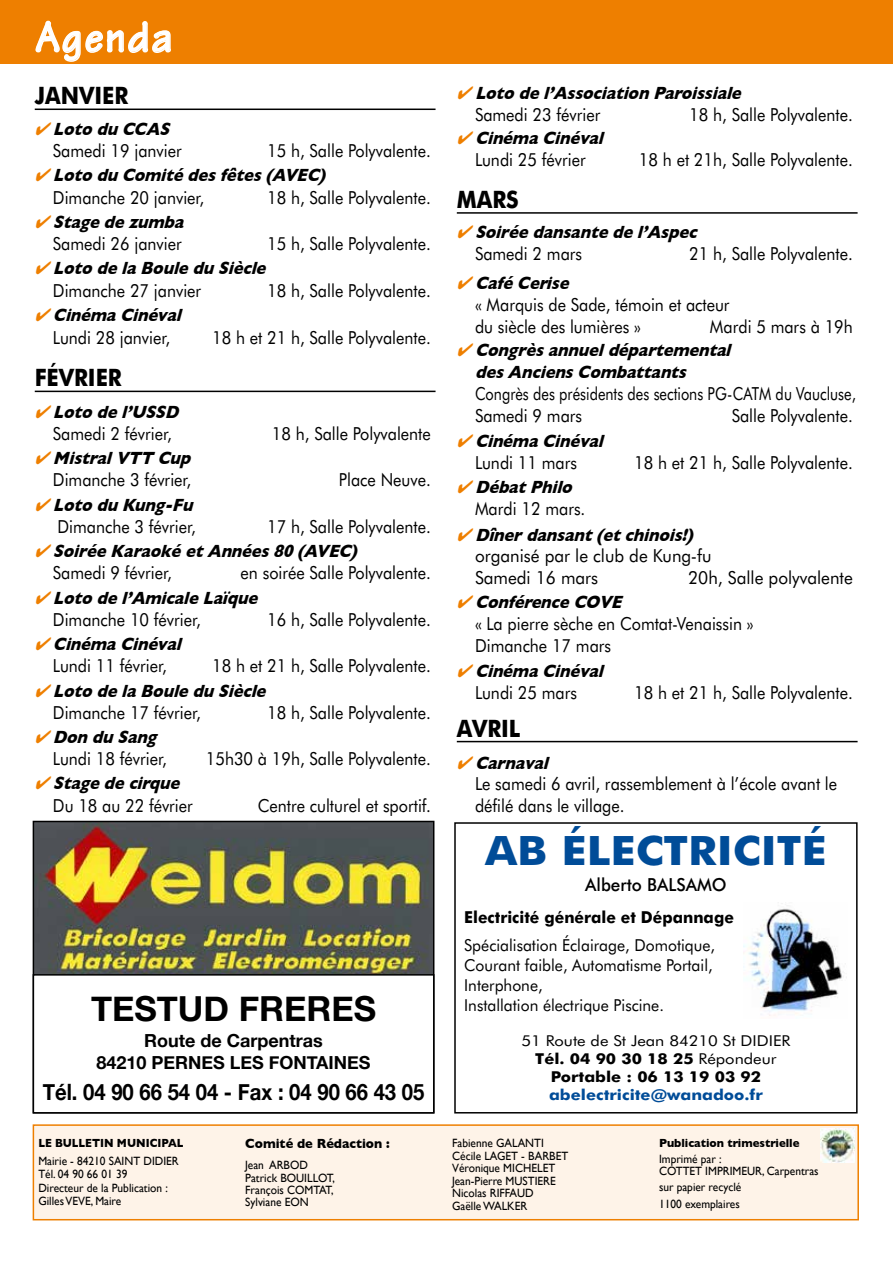
<style>
.page{position:relative;width:893px;height:1263px;background:#fff}
.page>*{position:absolute;margin:0;border:0;box-sizing:border-box;transform-origin:0 0}
.t1{font:700 45px "Tekton";letter-spacing:.05em;color:#fff;scale:.9 1}
.t2{font:700 40.5px "Futura BT";color:#004c98;scale:1.1 1}
.t3{font:700 34.5px "Helvetica Neue";color:#000}
.t4{font:700 24px "Futura BT";color:#000;scale:.9 1}
.t5{font:700 22.5px "Helvetica Neue";color:#000;scale:.9 1}
.t6{font:18px/21.8px "Futura BT";color:#000;scale:.9 1}
.t7{font:italic 700 18px/21.8px "Gill Sans";color:#000;scale:.9 1}
.t8{font:18px/21.8px "Futura BT";color:#000;scale:.81 1}
.t9{font:18px/21.8px "Futura BT";color:#000;scale:.95 1}
.t10{font:700 18px/21.6px "Helvetica Neue";color:#000;text-align:center}
.t11{font:500 18px "Futura BT";color:#000;scale:.95 1}
.t12{font:16.5px/19.8px "Futura BT";color:#000;scale:.95 1}
.t13{font:700 16.5px "Futura BT";color:#000;scale:.95 1}
.t14{font:15px/18px "Futura BT";color:#000;text-align:center;scale:1.1 1}
.t15{font:700 15px "Futura BT";color:#004c98;scale:1.1 1}
.t16{font:700 13.5px "Gill Sans";color:#000;scale:.95 1}
.t17{font:12px/12.6px "Gill Sans";color:#000;scale:.95 1}
.t18{font:700 12px "Gill Sans";color:#000;scale:.95 1}
.t19{font:700 12px "Gill Sans";color:#000;scale:.88 1}
.s1{color:#ee7f00}
.s2{font-weight:700}
</style>
<div class="page">
<div style="left:0;top:0;width:893px;height:64px;background:#ee7f00"></div>
<svg style="left:35px;top:20px;width:137px;height:43px;background:#f1962f"></svg>
<div style="left:33px;top:1125px;width:825px;height:95px;background:#fef3e8"></div>
<div style="left:33px;top:1124px;width:826px;height:96px;border:2px solid #ee7f00"></div>
<img style="left:820px;top:1129px;width:34px;height:34px">
<div style="left:454px;top:822px;width:404px;height:291px;border:2px solid #000"></div>
<img style="left:744px;top:905px;width:98px;height:111px">
<img style="left:36px;top:824px;width:395px;height:150px">
<div style="left:33px;top:974px;width:401px;height:139px;border:2px solid #000"></div>
<hr style="left:35px;top:109px;width:401px;height:1px;background:#000">
<hr style="left:35px;top:391px;width:401px;height:1px;background:#000">
<hr style="left:457px;top:212px;width:401px;height:2px;background:#000">
<hr style="left:457px;top:741px;width:401px;height:1px;background:#000">
<h1 class="t1" style="left:35px;top:9px;width:155px">Agenda</h1>
<h3 class="t4" style="left:35px;top:81px;width:105px">JANVIER</h3>
<p class="t7" style="left:35px;top:118px;width:157px"><span class="s1">✔</span> LotoduCCAS</p>
<p class="t6" style="left:53px;top:140px;width:145px">Samedi 19 janvier</p>
<p class="t6" style="left:267px;top:140px;width:183px">15 h, Salle Polyvalente.</p>
<p class="t7" style="left:35px;top:164px;width:324px"><span class="s1">✔</span> LotoduComitédesfêtes(AVEC)</p>
<p class="t6" style="left:53px;top:186px;width:170px">Dimanche 20 janvier,</p>
<p class="t6" style="left:267px;top:186px;width:183px">18 h, Salle Polyvalente.</p>
<p class="t7" style="left:35px;top:211px;width:173px"><span class="s1">✔</span> Stagedezumba</p>
<p class="t6" style="left:53px;top:233px;width:145px">Samedi 26 janvier</p>
<p class="t6" style="left:267px;top:233px;width:183px">15 h, Salle Polyvalente.</p>
<p class="t7" style="left:35px;top:257px;width:264px"><span class="s1">✔</span> LotodelaBouleduSiècle</p>
<p class="t6" style="left:53px;top:279px;width:166px">Dimanche 27 janvier</p>
<p class="t6" style="left:267px;top:279px;width:183px">18 h, Salle Polyvalente.</p>
<p class="t7" style="left:35px;top:304px;width:170px"><span class="s1">✔</span> CinémaCinéval</p>
<p class="t6" style="left:53px;top:326px;width:132px">Lundi 28 janvier,</p>
<p class="t6" style="left:212px;top:326px;width:244px">18 h et 21 h, Salle Polyvalente.</p>
<h3 class="t4" style="left:35px;top:363px;width:98px">FéVRIER</h3>
<p class="t7" style="left:35px;top:401px;width:167px"><span class="s1">✔</span> Lotodel’USsD</p>
<p class="t6" style="left:53px;top:422px;width:134px">Samedi 2 février,</p>
<p class="t6" style="left:272px;top:422px;width:178px">18 h, Salle Polyvalente</p>
<p class="t7" style="left:35px;top:447px;width:180px"><span class="s1">✔</span> MistralVTT Cup</p>
<p class="t6" style="left:53px;top:469px;width:155px">Dimanche 3 février,</p>
<p class="t6" style="left:339px;top:469px;width:104px">Place Neuve.</p>
<p class="t7" style="left:35px;top:493px;width:183px"><span class="s1">✔</span> LotoduKung-Fu</p>
<p class="t6" style="left:57px;top:515px;width:155px">Dimanche 3 février,</p>
<p class="t6" style="left:267px;top:515px;width:183px">17 h, Salle Polyvalente.</p>
<p class="t7" style="left:35px;top:540px;width:359px"><span class="s1">✔</span> SoiréeKaraokéetAnnées80(AVEC)</p>
<p class="t6" style="left:53px;top:562px;width:134px">Samedi 9 février,</p>
<p class="t6" style="left:241px;top:562px;width:213px">en soirée Salle Polyvalente.</p>
<p class="t7" style="left:35px;top:586px;width:255px"><span class="s1">✔</span> Lotodel’AmicaleLaïque</p>
<p class="t6" style="left:53px;top:608px;width:166px">Dimanche 10 février,</p>
<p class="t6" style="left:267px;top:608px;width:183px">16 h, Salle Polyvalente.</p>
<p class="t7" style="left:35px;top:633px;width:170px"><span class="s1">✔</span> CinémaCinéval</p>
<p class="t6" style="left:53px;top:655px;width:128px">Lundi 11 février,</p>
<p class="t6" style="left:212px;top:655px;width:244px">18 h et 21 h, Salle Polyvalente.</p>
<p class="t7" style="left:35px;top:679px;width:264px"><span class="s1">✔</span> LotodelaBouleduSiècle</p>
<p class="t6" style="left:53px;top:701px;width:166px">Dimanche 17 février,</p>
<p class="t6" style="left:267px;top:701px;width:183px">18 h, Salle Polyvalente.</p>
<p class="t7" style="left:35px;top:726px;width:142px"><span class="s1">✔</span> DonduSang</p>
<p class="t6" style="left:53px;top:748px;width:128px">Lundi 18 février,</p>
<p class="t6" style="left:206px;top:748px;width:251px">15h30 à 19h, Salle Polyvalente.</p>
<p class="t7" style="left:35px;top:772px;width:168px"><span class="s1">✔</span> Stagedecirque</p>
<p class="t6" style="left:53px;top:795px;width:157px">Du 18 au 22 février</p>
<p class="t6" style="left:258px;top:795px;width:194px">Centre culturel et sportif.</p>
<h3 class="t3" style="left:91px;top:978px;width:287px">TESTUD FRERES</h3>
<p class="t10" style="left:96px;top:1029px;width:276px">Route de Carpentras<br>84210 PERNES LES FONTAINES</p>
<p class="t5" style="left:43px;top:1071px;width:425px">Tél. 04 90 66 54 04 - Fax : 04 90 66 43 05</p>
<p class="t19" style="left:38px;top:1136px;width:166px">LE BULLETIN MUNICIPAL</p>
<p class="t17" style="left:38px;top:1154px;width:149px;line-height:13.5px">Mairie - 84210 SAINT DIDIER<br>Tél. 04 90 66 01 39<br>Directeur de la Publication :<br>Gilles VEVE, Maire</p>
<p class="t16" style="left:245px;top:1135px;width:154px">Comité de Rédaction :</p>
<p class="t17" style="left:245px;top:1158px;width:96px">Jean ARBOD<br>Patrick BOUILLOT,<br>François COMTAT,<br>Sylviane EON</p>
<p class="t7" style="left:457px;top:82px;width:323px"><span class="s1">✔</span> Lotodel’AssociationParoissiale</p>
<p class="t6" style="left:475px;top:103px;width:141px">Samedi 23 février</p>
<p class="t6" style="left:689px;top:103px;width:183px">18 h, Salle Polyvalente.</p>
<p class="t7" style="left:457px;top:127px;width:170px"><span class="s1">✔</span> CinémaCinéval</p>
<p class="t6" style="left:475px;top:149px;width:125px">Lundi 25 février</p>
<p class="t6" style="left:639px;top:149px;width:239px">18 h et 21h, Salle Polyvalente.</p>
<h3 class="t4" style="left:457px;top:185px;width:70px">MARS</h3>
<p class="t7" style="left:457px;top:221px;width:274px"><span class="s1">✔</span> Soiréedansantedel’Aspec</p>
<p class="t6" style="left:475px;top:243px;width:121px">Samedi 2 mars</p>
<p class="t6" style="left:689px;top:243px;width:183px">21 h, Salle Polyvalente.</p>
<p class="t7" style="left:457px;top:272px;width:132px"><span class="s1">✔</span> CaféCerise</p>
<p class="t6" style="left:475px;top:293px;width:284px">« Marquis de Sade, témoin et acteur du siècle des lumières »</p>
<p class="t6" style="left:710px;top:315px;width:160px">Mardi 5 mars à 19h</p>
<p class="t7" style="left:475px;top:339px;width:291px;text-indent:-18px"><span class="s1">✔</span> Congrèsannueldépartemental desAnciensCombattants</p>
<p class="t8" style="left:475px;top:383px;width:472px">Congrès des présidents des sections PG-CATM du Vaucluse,<br>Samedi 9 mars</p>
<p class="t6" style="left:732px;top:404px;width:136px">Salle Polyvalente.</p>
<p class="t7" style="left:457px;top:430px;width:170px"><span class="s1">✔</span> CinémaCinéval</p>
<p class="t6" style="left:475px;top:452px;width:115px">Lundi 11 mars</p>
<p class="t6" style="left:634px;top:452px;width:244px">18 h et 21 h, Salle Polyvalente.</p>
<p class="t7" style="left:457px;top:476px;width:135px"><span class="s1">✔</span> DébatPhilo</p>
<p class="t6" style="left:475px;top:497px;width:124px">Mardi 12 mars.</p>
<p class="t7" style="left:457px;top:523px;width:264px"><span class="s1">✔</span> Dînerdansant(etchinois!)</p>
<p class="t9" style="left:475px;top:545px;width:250px">organisé par le club de Kung-fu<br>Samedi 16 mars</p>
<p class="t9" style="left:688px;top:567px;width:175px">20h, Salle polyvalente</p>
<p class="t7" style="left:457px;top:591px;width:191px"><span class="s1">✔</span> ConférenceCOVE</p>
<p class="t6" style="left:475px;top:612px;width:311px">« La pierre sèche en Comtat-Venaissin »<br>Dimanche 17 mars</p>
<p class="t7" style="left:457px;top:660px;width:170px"><span class="s1">✔</span> CinémaCinéval</p>
<p class="t6" style="left:475px;top:682px;width:115px">Lundi 25 mars</p>
<p class="t6" style="left:634px;top:682px;width:244px">18 h et 21 h, Salle Polyvalente.</p>
<h3 class="t4" style="left:457px;top:713px;width:72px">AVRIL</h3>
<p class="t7" style="left:457px;top:752px;width:109px"><span class="s1">✔</span> Carnaval</p>
<p class="t6" style="left:475px;top:773px;width:404px">Le samedi 6 avril, rassemblement à l’école avant le défilé dans le village.</p>
<h2 class="t2" style="left:485px;top:826px;width:312px">AB ÉLECTRICITÉ</h2>
<p class="t11" style="left:585px;top:873px;width:150px">Alberto BALSAMO</p>
<p class="t13" style="left:464px;top:907px;width:285px">Electricité générale et Dépannage</p>
<p class="t12" style="left:464px;top:935px;width:266px">Spécialisation Éclairage, Domotique,<br>Courant faible, Automatisme Portail,<br>Interphone,<br>Installation électrique Piscine.</p>
<p class="t14" style="left:521px;top:1031px;width:246px">51 Route de St Jean 84210 St DIDIER<br><span class="s2">Tél. 04 90 30 18 25</span> Répondeur<br><span class="s2">Portable : 06 13 19 03 92</span></p>
<p class="t15" style="left:549px;top:1085px;width:196px">abelectricite@wanadoo.fr</p>
<p class="t17" style="left:452px;top:1136px;width:124px">Fabienne GALANTI<br>Cécile LAGET - BARBET<br>Véronique MICHELET<br>Jean-Pierre MUSTIERE<br>Nicolas RIFFAUD<br>Gaëlle WALKER</p>
<p class="t18" style="left:659px;top:1136px;width:149px">Publication trimestrielle</p>
<p class="t17" style="left:659px;top:1153px;width:169px;line-height:12px">Imprimé par :<br>COTTET IMPRIMEUR, Carpentras</p>
<p class="t17" style="left:659px;top:1179px;width:88px;line-height:16.2px">sur papier recyclé<br>1100 exemplaires</p>
</div>
